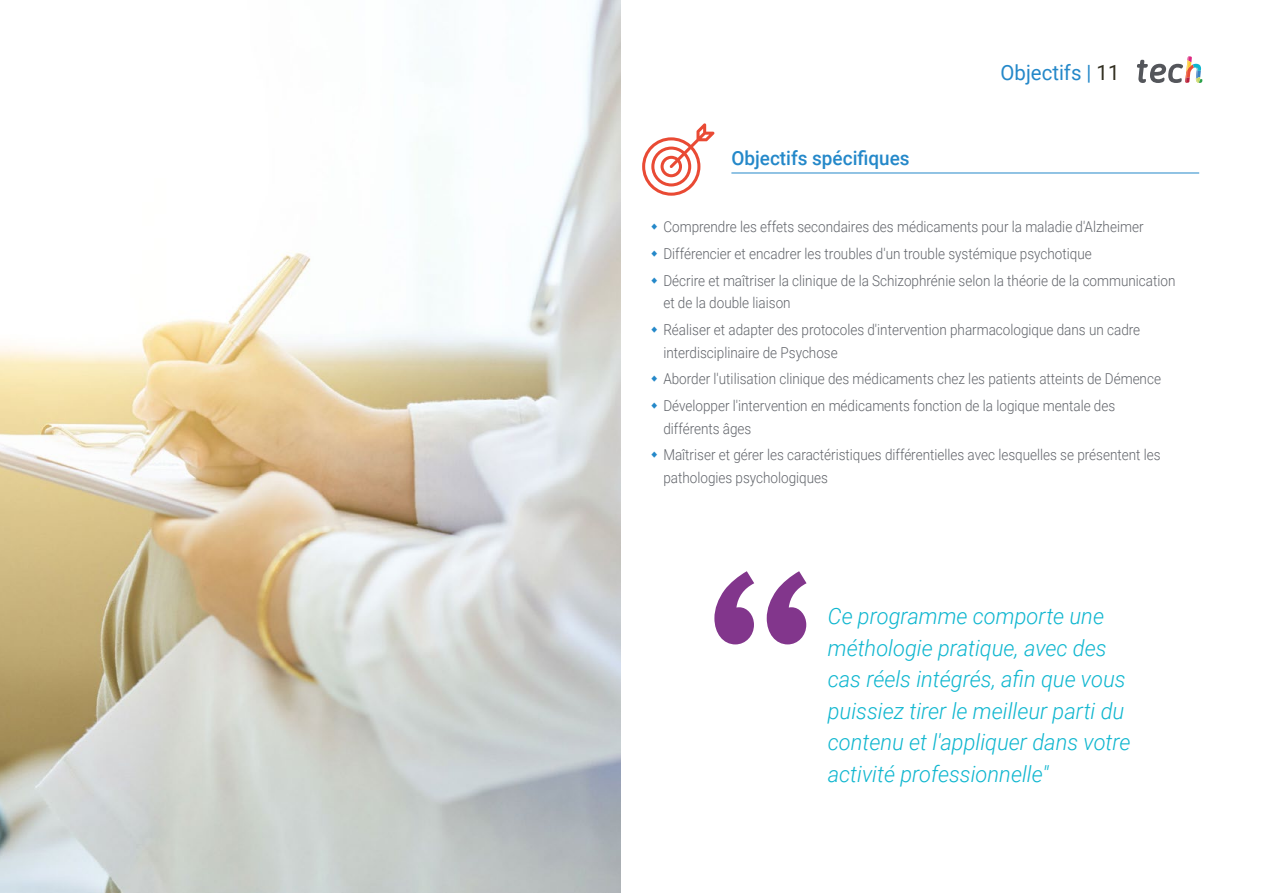
<style>
.page{position:relative;width:1263px;height:893px;background:#fff}
.page>*{position:absolute;margin:0;border:0;box-sizing:border-box;transform-origin:0 0}
.t1{font:italic 300 22.5px/31.5px "Roboto";color:#0fb6cf}
.t2{font:21px "Roboto";color:#2488c9}
.t3{font:500 19.5px "Roboto";color:#2488c9}
.t4{font:300 15px/26.7px "Roboto";color:#61646a;scale:.9 1}
.s1{color:#312e20}
</style>
<div class="page">
<img style="left:0;top:0;width:621px;height:893px">
<svg style="left:714px;top:571px;width:92px;height:73px"></svg>
<svg style="left:642px;top:123px;width:72px;height:73px"></svg>
<hr style="left:731px;top:173px;width:468px;height:1px;background:#2488c9">
<svg style="left:1137px;top:56px;width:65px;height:27px"></svg>
<h3 class="t3" style="left:731px;top:144px;width:180px">Objectifs spécifiques</h3>
<h2 class="t2" style="left:1000px;top:57px;width:120px">Objectifs | <span class="s1">11</span></h2>
<p class="t4" style="left:663px;top:213px;width:570px">Comprendre les effets secondaires des médicaments pour la maladie d'Alzheimer<br>Différencier et encadrer les troubles d'un trouble systémique psychotique<br>Décrire et maîtriser la clinique de la Schizophrénie selon la théorie de la communication</p>
<p class="t4" style="left:663px;top:289px;width:531px">et de la double liaison<br>Réaliser et adapter des protocoles d'intervention pharmacologique dans un cadre</p>
<p class="t4" style="left:663px;top:338px;width:554px">interdisciplinaire de Psychose<br>Aborder l'utilisation clinique des médicaments chez les patients atteints de Démence<br>Développer l'intervention en médicaments fonction de la logique mentale des</p>
<p class="t4" style="left:663px;top:414px;width:554px">différents âges<br>Maîtriser et gérer les caractéristiques différentielles avec lesquelles se présentent les</p>
<p class="t4" style="left:663px;top:464px;width:184px">pathologies psychologiques</p>
<h1 class="t1" style="left:828px;top:600px;width:304px">Ce programme comporte une méthologie pratique, avec des cas réels intégrés, afin que vous puissiez tirer le meilleur parti du contenu et l'appliquer dans votre activité professionnelle"</h1>
</div>
